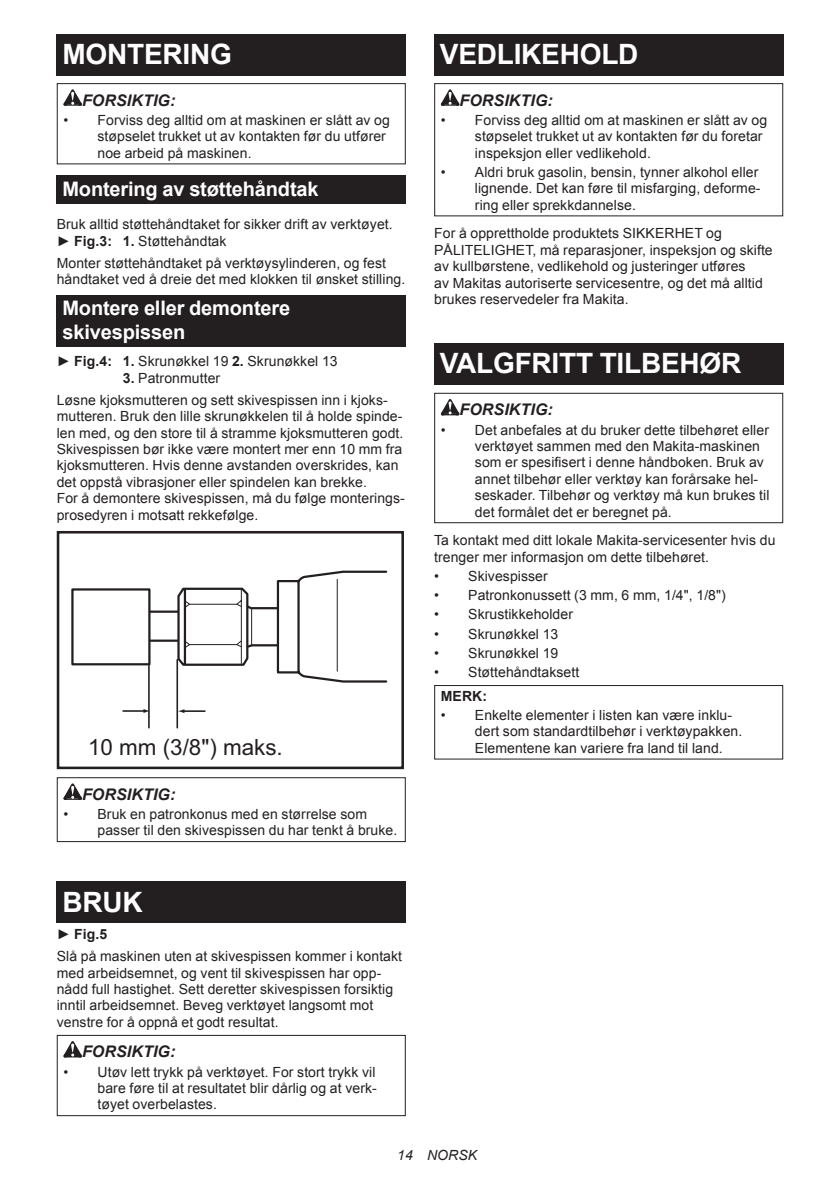
<style>
.page{position:relative;width:840px;height:1191px;background:#fff}
.page>*{position:absolute;margin:0;border:0;box-sizing:border-box;transform-origin:0 0}
.t1{font:700 28px "Arial";letter-spacing:-.01em;color:#fff}
.t2{font:22.4px "Arial";color:#231f20}
.t3{font:700 20px/23.4px "Arial";letter-spacing:-.01em;color:#fff}
.t4{font:italic 700 16px "Arial";letter-spacing:.005em;color:#231f20}
.t5{font:14px/16.4px "Arial";letter-spacing:.005em;color:#231f20}
.t6{font:italic 14px "Arial";letter-spacing:.005em;color:#231f20}
.t7{font:700 14px "Arial";color:#231f20}
.s1{font-weight:700}
</style>
<div class="page">
<div style="left:57px;top:34px;width:348px;height:41px;background:#231f20"></div>
<svg style="left:63px;top:89px;width:19px;height:17px"></svg>
<div style="left:57px;top:83px;width:348px;height:81px;border:1px solid #231f20"></div>
<div style="left:57px;top:176px;width:348px;height:28px;background:#231f20"></div>
<div style="left:57px;top:295px;width:348px;height:52px;background:#231f20"></div>
<div style="left:71px;top:588px;width:79px;height:77px;border:2px solid #231f20"></div>
<svg style="left:147px;top:570px;width:241px;height:113px"></svg>
<hr style="left:336px;top:579px;width:1px;height:92px;background:#231f20">
<hr style="left:148px;top:665px;width:2px;height:63px;background:#231f20">
<hr style="left:176px;top:659px;width:2px;height:69px;background:#231f20">
<hr style="left:123px;top:710px;width:22px;height:2px;background:#231f20">
<svg style="left:143px;top:709px;width:7px;height:4px"></svg>
<hr style="left:183px;top:710px;width:22px;height:2px;background:#231f20">
<svg style="left:178px;top:709px;width:6px;height:4px"></svg>
<div style="left:57px;top:531px;width:347px;height:238px;border:3px solid #231f20"></div>
<svg style="left:63px;top:783px;width:19px;height:17px"></svg>
<div style="left:57px;top:777px;width:348px;height:65px;border:1px solid #231f20"></div>
<div style="left:57px;top:881px;width:348px;height:42px;background:#231f20"></div>
<svg style="left:63px;top:1041px;width:19px;height:16px"></svg>
<div style="left:57px;top:1035px;width:348px;height:81px;border:1px solid #231f20"></div>
<div style="left:434px;top:34px;width:348px;height:41px;background:#231f20"></div>
<svg style="left:440px;top:89px;width:19px;height:17px"></svg>
<div style="left:434px;top:83px;width:348px;height:133px;border:1px solid #231f20"></div>
<div style="left:434px;top:344px;width:348px;height:41px;background:#231f20"></div>
<svg style="left:440px;top:399px;width:19px;height:16px"></svg>
<div style="left:434px;top:393px;width:348px;height:130px;border:1px solid #231f20"></div>
<div style="left:434px;top:685px;width:348px;height:74px;border:1px solid #231f20"></div>
<h1 class="t1" style="left:62px;top:35px;width:171px">MONTERING</h1>
<p class="t4" style="left:82px;top:89px;width:95px">FORSIKTIG:</p>
<p class="t5" style="left:97px;top:112px;width:294px;text-indent:-34px">• Forviss deg alltid om at maskinen er slått av og støpselet trukket ut av kontakten før du utfører noe arbeid på maskinen.</p>
<h3 class="t3" style="left:62px;top:178px;width:257px">Montering av støttehåndtak</h3>
<p class="t5" style="left:57px;top:216px;width:337px">Bruk alltid støttehåndtaket for sikker drift av verktøyet. ► <span class="s1">Fig.3: 1.</span> Støttehåndtak</p>
<p class="t5" style="left:57px;top:255px;width:350px">Monter støttehåndtaket på verktøysylinderen, og fest håndtaket ved å dreie det med klokken til ønsket stilling.</p>
<h3 class="t3" style="left:62px;top:297px;width:229px">Montere eller demontere skivespissen</h3>
<p class="t5" style="left:57px;top:353px;width:282px">► <span class="s1">Fig.4: 1.</span> Skrunøkkel 19 <span class="s1">2.</span> Skrunøkkel 13</p>
<p class="t5" style="left:57px;top:367px;width:332px;line-height:22px;text-indent:66px"><span class="s1">3.</span> Patronmutter<br>Løsne kjoksmutteren og sett skivespissen inn i kjoks-</p>
<p class="t5" style="left:57px;top:408px;width:349px">mutteren. Bruk den lille skrunøkkelen til å holde spinde&shy;len med, og den store til å stramme kjoksmutteren godt.<br>Skivespissen bør ikke være montert mer enn 10 mm fra kjoksmutteren. Hvis denne avstanden overskrides, kan det oppstå vibrasjoner eller spindelen kan brekke.<br>For å demontere skivespissen, må du følge monterings&shy;prosedyren i motsatt rekkefølge.</p>
<h2 class="t2" style="left:88px;top:732px;width:196px">10 mm (3/8") maks.</h2>
<p class="t4" style="left:82px;top:783px;width:95px">FORSIKTIG:</p>
<p class="t5" style="left:97px;top:806px;width:301px;text-indent:-34px">• Bruk en patronkonus med en størrelse som passer til den skivespissen du har tenkt å bruke.</p>
<h1 class="t1" style="left:62px;top:883px;width:82px">BRUK</h1>
<p class="t5" style="left:57px;top:923px;width:347px;line-height:22px">► <span class="s1">Fig.5<br></span>Slå på maskinen uten at skivespissen kommer i kontakt</p>
<p class="t5" style="left:57px;top:964px;width:338px">med arbeidsemnet, og vent til skivespissen har opp&shy;nådd full hastighet. Sett deretter skivespissen forsiktig inntil arbeidsemnet. Beveg verktøyet langsomt mot venstre for å oppnå et godt resultat.</p>
<p class="t4" style="left:82px;top:1041px;width:95px">FORSIKTIG:</p>
<p class="t5" style="left:97px;top:1063px;width:280px;text-align:justify;text-indent:-34px">• Utøv lett trykk på verktøyet. For stort trykk vil bare føre til at resultatet blir dårlig og at verk&shy;tøyet overbelastes.</p>
<h1 class="t1" style="left:439px;top:35px;width:200px">VEDLIKEHOLD</h1>
<p class="t4" style="left:459px;top:89px;width:95px">FORSIKTIG:</p>
<p class="t5" style="left:474px;top:112px;width:294px;text-indent:-34px">• Forviss deg alltid om at maskinen er slått av og støpselet trukket ut av kontakten før du foretar inspeksjon eller vedlikehold.</p>
<p class="t5" style="left:474px;top:164px;width:287px;text-indent:-34px">• Aldri bruk gasolin, bensin, tynner alkohol eller lignende. Det kan føre til misfarging, deforme&shy;ring eller sprekkdannelse.</p>
<p class="t5" style="left:434px;top:225px;width:340px">For å opprettholde produktets SIKKERHET og PÅLITELIGHET, må reparasjoner, inspeksjon og skifte av kullbørstene, vedlikehold og justeringer utføres<br>av Makitas autoriserte servicesentre, og det må alltid brukes reservedeler fra Makita.</p>
<h1 class="t1" style="left:439px;top:345px;width:303px">VALGFRITT TILBEHØR</h1>
<p class="t4" style="left:459px;top:399px;width:95px">FORSIKTIG:</p>
<p class="t5" style="left:474px;top:421px;width:296px;text-indent:-34px">• Det anbefales at du bruker dette tilbehøret eller verktøyet sammen med den Makita-maskinen som er spesifisert i denne håndboken. Bruk av annet tilbehør eller verktøy kan forårsake hel&shy;seskader. Tilbehør og verktøy må kun brukes til det formålet det er beregnet på.</p>
<p class="t5" style="left:434px;top:532px;width:342px">Ta kontakt med ditt lokale Makita-servicesenter hvis du trenger mer informasjon om dette tilbehøret.</p>
<p class="t5" style="left:434px;top:568px;width:115px">• Skivespisser</p>
<p class="t5" style="left:434px;top:587px;width:293px">• Patronkonussett (3 mm, 6 mm, 1/4", 1/8")</p>
<p class="t5" style="left:434px;top:606px;width:140px">• Skrustikkeholder</p>
<p class="t5" style="left:434px;top:625px;width:126px">• Skrunøkkel 13</p>
<p class="t5" style="left:434px;top:645px;width:126px">• Skrunøkkel 19</p>
<p class="t5" style="left:434px;top:664px;width:147px">• Støttehåndtaksett</p>
<p class="t7" style="left:440px;top:686px;width:48px">MERK:</p>
<p class="t5" style="left:474px;top:707px;width:269px;text-indent:-34px">• Enkelte elementer i listen kan være inklu&shy;dert som standardtilbehør i verktøypakken.<br>Elementene kan variere fra land til land.</p>
<p class="t6" style="left:397px;top:1146px;width:81px">14 NORSK</p>
</div>
